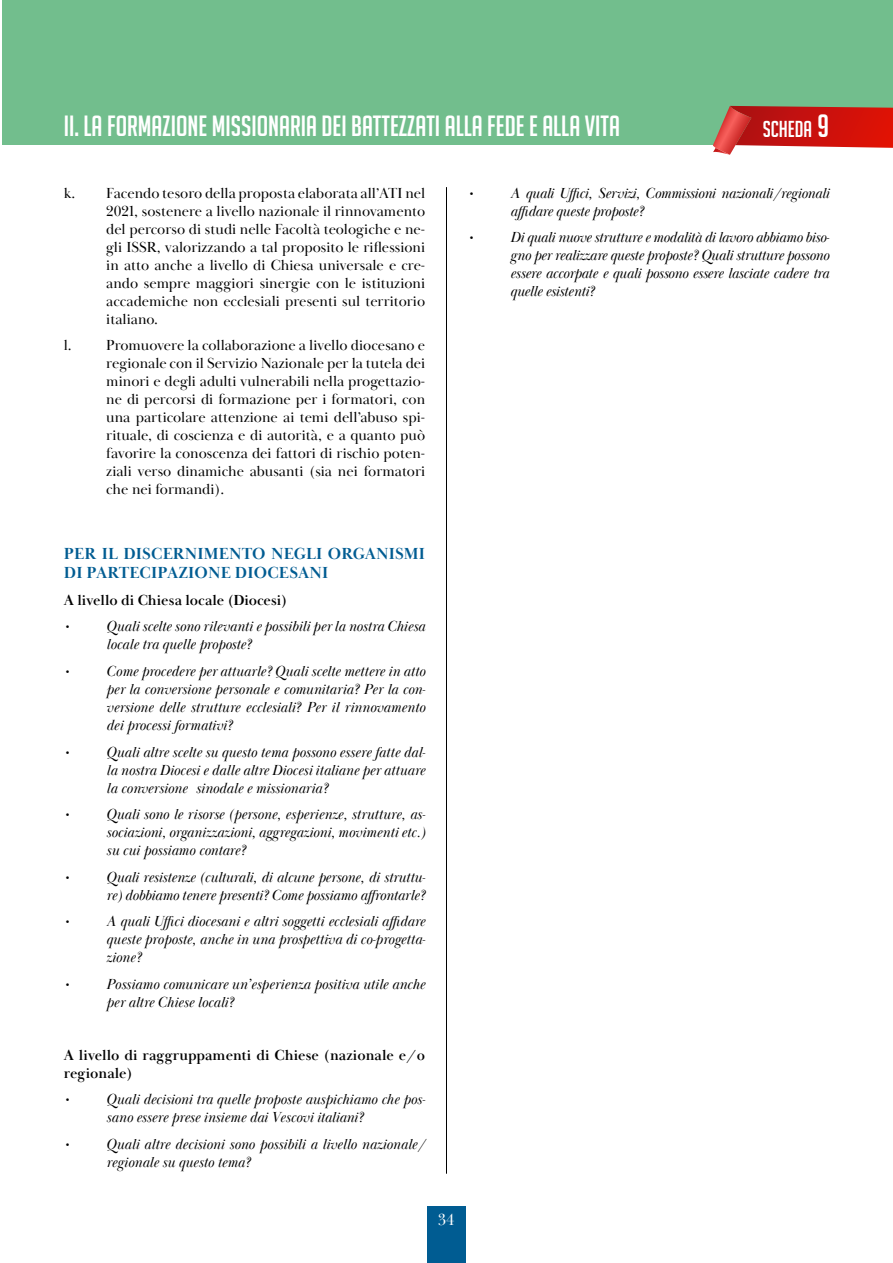
<style>
.page{position:relative;width:893px;height:1263px;background:#fff}
.page>*{position:absolute;margin:0;border:0;box-sizing:border-box;transform-origin:0 0}
.t1{font:28.5px "Big Noodle Titling";color:#fff}
.t2{font:22.5px "Big Noodle Titling";color:#fff}
.t3{font:700 16.5px/19.8px "Baskerville Display PT";letter-spacing:.01em;color:#005c92}
.t4{font:16.5px "Baskerville Display PT";color:#fff}
.t5{font:italic 15px/18px "Baskerville Display PT";color:#000}
.t6{font:15px/18px "Baskerville Display PT";color:#000;text-align:justify}
.t7{font:700 15px/18px "Baskerville Display PT";color:#000}
.s1{font-size:31.5px}
</style>
<div class="page">
<div style="left:427px;top:1205px;width:39px;height:58px;background:#005c92"></div>
<hr style="left:446px;top:187px;width:1px;height:987px;background:#000">
<div style="left:2px;top:0;width:891px;height:145px;background:#72be8d"></div>
<svg style="left:713px;top:106px;width:180px;height:49px"></svg>
<h1 class="t1" style="left:64px;top:110px;width:558px">II. LA FORMAZIONE MISSIONARIA DEI BATTEZZATI ALLA FEDE E ALLA VITA</h1>
<h2 class="t2" style="left:763px;top:117px;width:68px">SCHEDA <span class="s1">9</span></h2>
<p class="t6" style="left:106px;top:184px;width:320px;text-indent:-43px">k. Facendo tesoro della proposta elaborata all’ATI nel 2021, sostenere a livello nazionale il rinnovamento del percorso di studi nelle Facoltà teologiche e ne&shy;gli ISSR, valorizzando a tal proposito le riflessioni in atto anche a livello di Chiesa universale e cre&shy;ando sempre maggiori sinergie con le istituzioni accademiche non ecclesiali presenti sul territorio italiano.</p>
<p class="t6" style="left:106px;top:337px;width:320px;text-indent:-43px">l. Promuovere la collaborazione a livello diocesano e regionale con il Servizio Nazionale per la tutela dei minori e degli adulti vulnerabili nella progettazio&shy;ne di percorsi di formazione per i formatori, con una particolare attenzione ai temi dell’abuso spi&shy;rituale, di coscienza e di autorità, e a quanto può favorire la conoscenza dei fattori di rischio poten&shy;ziali verso dinamiche abusanti (sia nei formatori che nei formandi).</p>
<p class="t5" style="left:468px;top:184px;width:7px">•</p>
<p class="t5" style="left:510px;top:184px;width:320px">A quali Uffici, Servizi, Commissioni nazionali/regionali affidare queste proposte?</p>
<p class="t5" style="left:468px;top:229px;width:7px">•</p>
<p class="t5" style="left:510px;top:229px;width:321px;text-align:justify">Di quali nuove strutture e modalità di lavoro abbiamo biso&shy;gno per realizzare queste proposte? Quali strutture possono essere accorpate e quali possono essere lasciate cadere tra quelle esistenti?</p>
<p class="t3" style="left:64px;top:544px;width:363px">PER IL DISCERNIMENTO NEGLI ORGANISMI<br>DI PARTECIPAZIONE DIOCESANI</p>
<p class="t7" style="left:64px;top:592px;width:225px">A livello di Chiesa locale (Diocesi)</p>
<p class="t5" style="left:64px;top:618px;width:7px">•</p>
<p class="t5" style="left:106px;top:618px;width:320px">Quali scelte sono rilevanti e possibili per la nostra Chiesa locale tra quelle proposte?</p>
<p class="t5" style="left:64px;top:663px;width:7px">•</p>
<p class="t5" style="left:106px;top:663px;width:321px;text-align:justify">Come procedere per attuarle? Quali scelte mettere in atto per la conversione personale e comunitaria? Per la con&shy;versione delle strutture ecclesiali? Per il rinnovamento dei processi formativi?</p>
<p class="t5" style="left:64px;top:743px;width:7px">•</p>
<p class="t5" style="left:106px;top:743px;width:321px;text-align:justify">Quali altre scelte su questo tema possono essere fatte dal&shy;la nostra Diocesi e dalle altre Diocesi italiane per attuare la conversione sinodale e missionaria?</p>
<p class="t5" style="left:64px;top:806px;width:7px">•</p>
<p class="t5" style="left:106px;top:806px;width:321px;text-align:justify">Quali sono le risorse (persone, esperienze, strutture, as&shy;sociazioni, organizzazioni, aggregazioni, movimenti etc.) su cui possiamo contare?</p>
<p class="t5" style="left:64px;top:868px;width:7px">•</p>
<p class="t5" style="left:106px;top:868px;width:321px">Quali resistenze (culturali, di alcune persone, di struttu&shy;re) dobbiamo tenere presenti? Come possiamo affrontarle?</p>
<p class="t5" style="left:64px;top:913px;width:7px">•</p>
<p class="t5" style="left:106px;top:913px;width:321px;text-align:justify">A quali Uffici diocesani e altri soggetti ecclesiali affidare queste proposte, anche in una prospettiva di co-progetta&shy;zione?</p>
<p class="t5" style="left:64px;top:975px;width:7px">•</p>
<p class="t5" style="left:106px;top:975px;width:320px">Possiamo comunicare un’esperienza positiva utile anche per altre Chiese locali?</p>
<p class="t7" style="left:64px;top:1046px;width:363px">A livello di raggruppamenti di Chiese (nazionale e/o regionale)</p>
<p class="t5" style="left:64px;top:1091px;width:7px">•</p>
<p class="t5" style="left:106px;top:1091px;width:321px">Quali decisioni tra quelle proposte auspichiamo che pos&shy;sano essere prese insieme dai Vescovi italiani?</p>
<p class="t5" style="left:64px;top:1135px;width:7px">•</p>
<p class="t5" style="left:106px;top:1135px;width:320px">Quali altre decisioni sono possibili a livello nazionale/ regionale su questo tema?</p>
<p class="t4" style="left:438px;top:1210px;width:18px">34</p>
</div>
